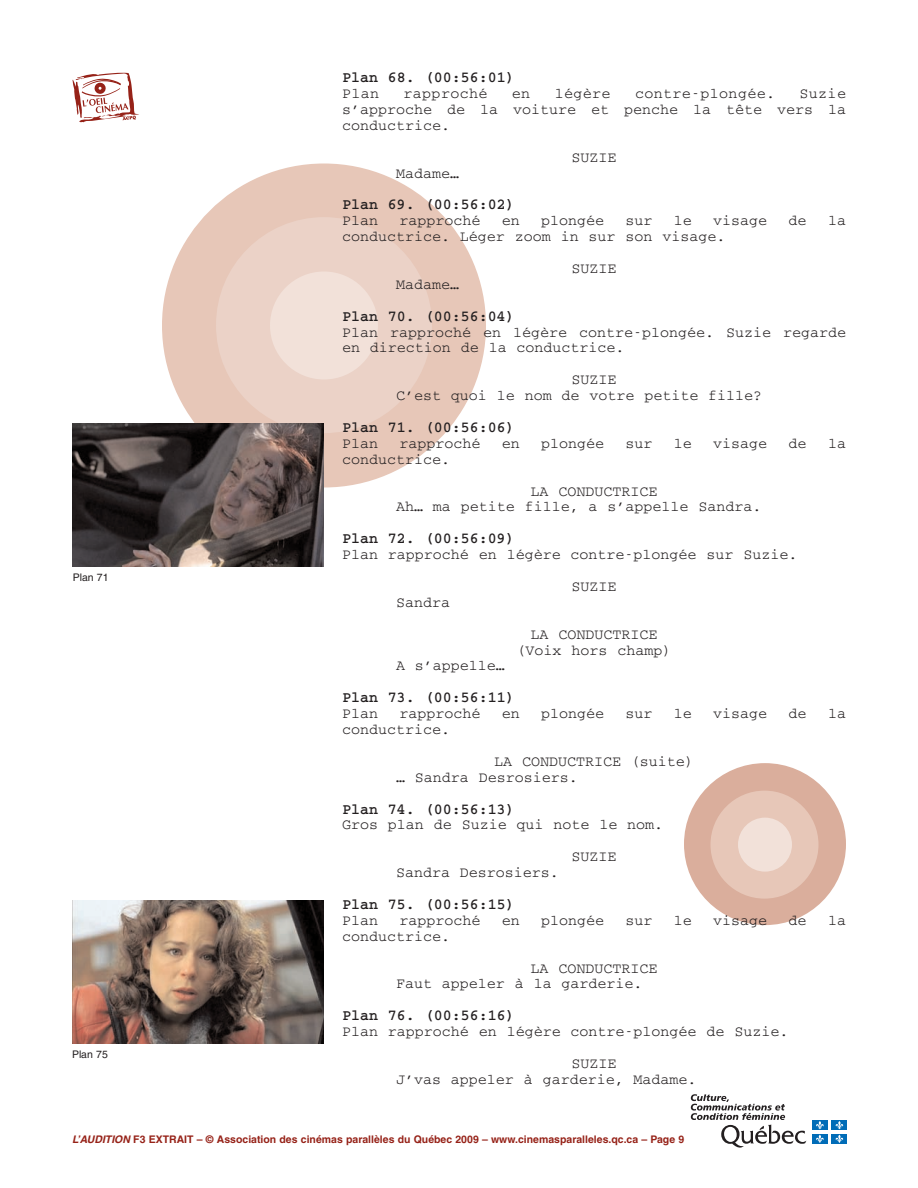
<style>
.page{position:relative;width:918px;height:1188px;background:#fff}
.page>*{position:absolute;margin:0;border:0;box-sizing:border-box;transform-origin:0 0}
.t1{font:15px/15.9px "Courier";color:#231f20}
.t2{font:700 15px "Courier";color:#231f20}
.t3{font:15px "Courier";letter-spacing:.025em;color:#231f20}
.t4{font:700 10.5px "Helvetica";color:#962218}
.t5{font:10.5px "Helvetica";color:#231f20}
.s1{font-style:italic}
</style>
<div class="page">
<div style="left:162px;top:164px;width:324px;height:324px;background:#e7c7b8;border-radius:50%"></div>
<div style="left:216px;top:217px;width:216px;height:216px;background:#ebd2c7;border-radius:50%"></div>
<div style="left:270px;top:272px;width:108px;height:108px;background:#f2e1d9;border-radius:50%"></div>
<div style="left:684px;top:763px;width:162px;height:162px;background:#daae9c;border-radius:50%"></div>
<div style="left:711px;top:791px;width:107px;height:108px;background:#e7c7b8;border-radius:50%"></div>
<div style="left:738px;top:818px;width:54px;height:54px;background:#f2e1d9;border-radius:50%"></div>
<svg style="left:73px;top:73px;width:66px;height:50px"></svg>
<img style="left:72px;top:423px;width:252px;height:144px">
<img style="left:72px;top:900px;width:252px;height:144px">
<svg style="left:691px;top:1094px;width:115px;height:54px"></svg>
<div style="left:812px;top:1120px;width:15px;height:10px;background:#006cb7"></div>
<svg style="left:816px;top:1121px;width:8px;height:8px"></svg>
<div style="left:832px;top:1120px;width:15px;height:10px;background:#006cb7"></div>
<svg style="left:835px;top:1121px;width:8px;height:8px"></svg>
<div style="left:812px;top:1134px;width:15px;height:9px;background:#006cb7"></div>
<svg style="left:816px;top:1135px;width:8px;height:8px"></svg>
<div style="left:832px;top:1134px;width:15px;height:9px;background:#006cb7"></div>
<svg style="left:835px;top:1135px;width:8px;height:8px"></svg>
<p class="t5" style="left:73px;top:573px;width:37px">Plan 71</p>
<p class="t5" style="left:72px;top:1050px;width:37px">Plan 75</p>
<p class="t2" style="left:342px;top:72px;width:174px">Plan 68. (00:56:01)</p>
<p class="t1" style="left:342px;top:86px;width:39px">Plan</p>
<p class="t3" style="left:404px;top:89px;width:85px">rapproché</p>
<p class="t1" style="left:512px;top:86px;width:20px">en</p>
<p class="t1" style="left:555px;top:86px;width:57px">légère</p>
<p class="t3" style="left:635px;top:89px;width:142px">contre-plongée.</p>
<p class="t1" style="left:342px;top:86px;width:506px;text-align:justify;text-indent:458px">Suzie s’approche de la voiture et penche la tête vers la conductrice.</p>
<p class="t1" style="left:572px;top:150px;width:46px">SUZIE</p>
<p class="t1" style="left:396px;top:166px;width:64px">Madame…</p>
<p class="t2" style="left:342px;top:199px;width:174px">Plan 69. (00:56:02)</p>
<p class="t1" style="left:342px;top:214px;width:37px">Plan</p>
<p class="t1" style="left:399px;top:214px;width:83px">rapproché</p>
<p class="t1" style="left:502px;top:214px;width:19px">en</p>
<p class="t1" style="left:541px;top:214px;width:65px">plongée</p>
<p class="t1" style="left:626px;top:214px;width:28px">sur</p>
<p class="t1" style="left:674px;top:214px;width:19px">le</p>
<p class="t1" style="left:713px;top:214px;width:56px">visage</p>
<p class="t1" style="left:789px;top:214px;width:19px">de</p>
<p class="t1" style="left:828px;top:214px;width:19px">la</p>
<p class="t1" style="left:572px;top:222px;width:155px;line-height:31.8px;text-indent:-230px">conductrice. Léger zoom in sur son visage.<br>SUZIE</p>
<p class="t1" style="left:396px;top:277px;width:64px">Madame…</p>
<p class="t2" style="left:342px;top:311px;width:174px">Plan 70. (00:56:04)</p>
<p class="t1" style="left:342px;top:325px;width:506px">Plan rapproché en légère contre-plongée. Suzie regarde en direction de la conductrice.</p>
<p class="t1" style="left:396px;top:373px;width:368px;text-indent:176px">SUZIE<br>C’est quoi le nom de votre petite fille?</p>
<p class="t2" style="left:342px;top:422px;width:174px">Plan 71. (00:56:06)</p>
<p class="t1" style="left:342px;top:436px;width:37px">Plan</p>
<p class="t1" style="left:399px;top:436px;width:82px">rapproché</p>
<p class="t1" style="left:502px;top:436px;width:19px">en</p>
<p class="t1" style="left:541px;top:436px;width:65px">plongée</p>
<p class="t1" style="left:626px;top:436px;width:28px">sur</p>
<p class="t1" style="left:674px;top:436px;width:19px">le</p>
<p class="t1" style="left:713px;top:436px;width:55px">visage</p>
<p class="t1" style="left:789px;top:436px;width:19px">de</p>
<p class="t1" style="left:828px;top:436px;width:19px">la</p>
<p class="t1" style="left:342px;top:452px;width:109px">conductrice.</p>
<p class="t1" style="left:396px;top:484px;width:367px;text-indent:135px">LA CONDUCTRICE<br>Ah… ma petite fille, a s’appelle Sandra.</p>
<p class="t2" style="left:342px;top:533px;width:174px">Plan 72. (00:56:09)</p>
<p class="t1" style="left:572px;top:540px;width:227px;line-height:31.8px;text-indent:-229px">Plan rapproché en légère contre-plongée sur Suzie.<br>SUZIE</p>
<p class="t1" style="left:396px;top:595px;width:55px">Sandra</p>
<p class="t1" style="left:517px;top:627px;width:156px;text-align:center">LA CONDUCTRICE (Voix hors champ)</p>
<p class="t1" style="left:396px;top:659px;width:110px">A s’appelle…</p>
<p class="t2" style="left:342px;top:692px;width:174px">Plan 73. (00:56:11)</p>
<p class="t1" style="left:342px;top:707px;width:37px">Plan</p>
<p class="t1" style="left:399px;top:707px;width:82px">rapproché</p>
<p class="t1" style="left:502px;top:707px;width:19px">en</p>
<p class="t1" style="left:541px;top:707px;width:65px">plongée</p>
<p class="t1" style="left:626px;top:707px;width:28px">sur</p>
<p class="t1" style="left:674px;top:707px;width:19px">le</p>
<p class="t1" style="left:713px;top:707px;width:55px">visage</p>
<p class="t1" style="left:789px;top:707px;width:19px">de</p>
<p class="t1" style="left:828px;top:707px;width:19px">la</p>
<p class="t1" style="left:342px;top:722px;width:109px">conductrice.</p>
<p class="t1" style="left:396px;top:754px;width:299px;text-indent:98px">LA CONDUCTRICE (suite) … Sandra Desrosiers.</p>
<p class="t2" style="left:342px;top:803px;width:174px">Plan 74. (00:56:13)</p>
<p class="t1" style="left:572px;top:810px;width:93px;line-height:31.8px;text-indent:-229px">Gros plan de Suzie qui note le nom.<br>SUZIE</p>
<p class="t1" style="left:396px;top:866px;width:164px">Sandra Desrosiers.</p>
<p class="t2" style="left:342px;top:899px;width:174px">Plan 75. (00:56:15)</p>
<p class="t1" style="left:342px;top:913px;width:37px">Plan</p>
<p class="t1" style="left:399px;top:913px;width:82px">rapproché</p>
<p class="t1" style="left:502px;top:913px;width:19px">en</p>
<p class="t1" style="left:541px;top:913px;width:65px">plongée</p>
<p class="t1" style="left:626px;top:913px;width:28px">sur</p>
<p class="t1" style="left:674px;top:913px;width:19px">le</p>
<p class="t1" style="left:713px;top:913px;width:55px">visage</p>
<p class="t1" style="left:789px;top:913px;width:19px">de</p>
<p class="t1" style="left:828px;top:913px;width:19px">la</p>
<p class="t1" style="left:342px;top:929px;width:109px">conductrice.</p>
<p class="t1" style="left:396px;top:961px;width:263px;text-indent:135px">LA CONDUCTRICE<br>Faut appeler à la garderie.</p>
<p class="t2" style="left:342px;top:1010px;width:174px">Plan 76. (00:56:16)</p>
<p class="t1" style="left:572px;top:1017px;width:218px;line-height:31.8px;text-indent:-229px">Plan rapproché en légère contre-plongée de Suzie.<br>SUZIE</p>
<p class="t1" style="left:396px;top:1072px;width:302px">J’vas appeler à garderie, Madame.</p>
<p class="t4" style="left:72px;top:1135px;width:614px"><span class="s1">L’AUDITION</span> F3 EXTRAIT – © Association des cinémas parallèles du Québec 2009 – www.cinemasparalleles.qc.ca – Page 9</p>
</div>
